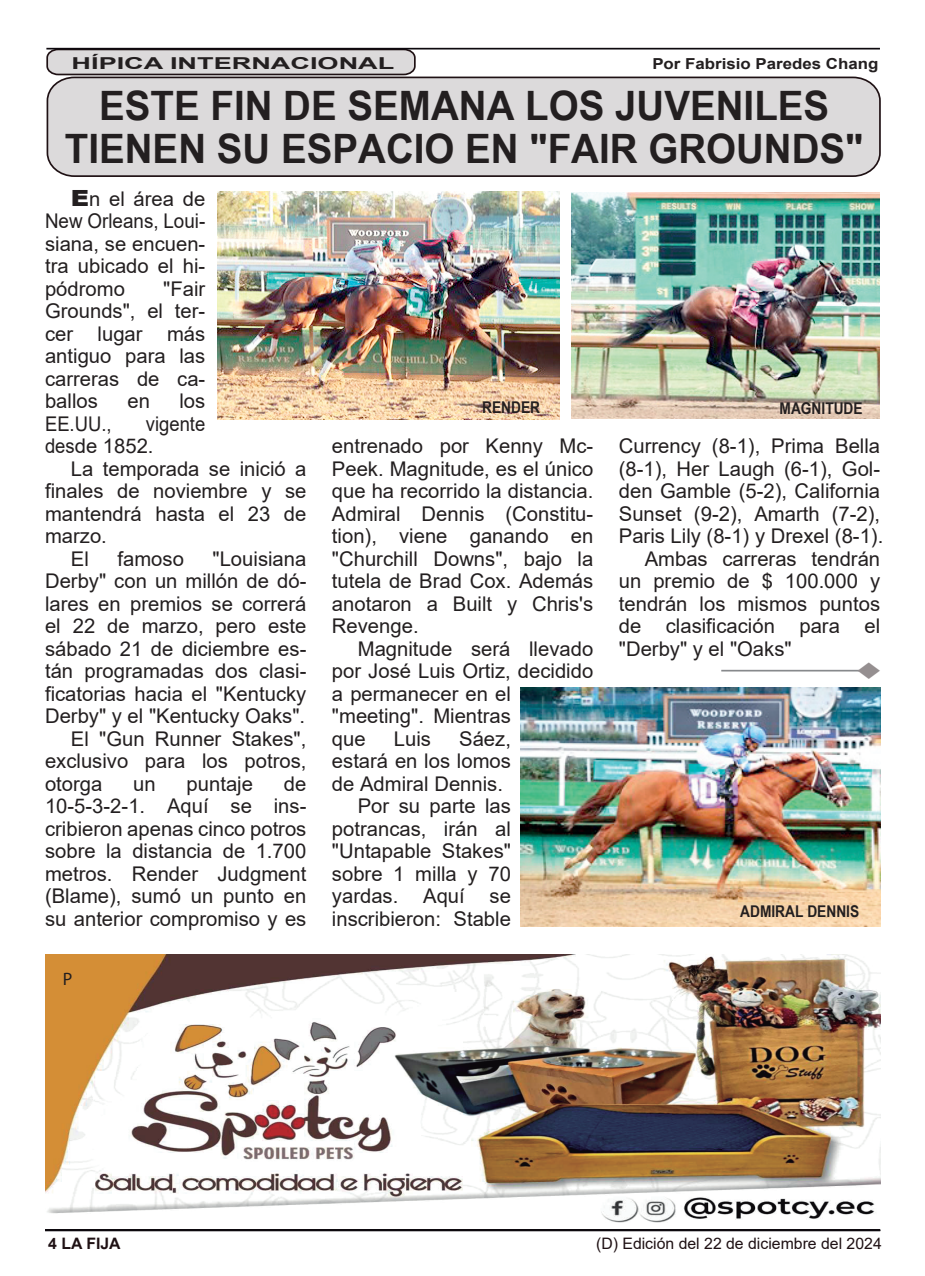
<style>
.page{position:relative;width:925px;height:1276px;background:#fff}
.page>*{position:absolute;margin:0;border:0;box-sizing:border-box;transform-origin:0 0}
.t1{font:700 40.5px/42.8px "Arial Narrow";color:#231f20;text-align:center;scale:1.16 1}
.t2{font:20.25px/22.5px "Arial";color:#231f20;text-align:justify}
.t3{font:20.25px/22.5px "Arial";color:#231f20;scale:.91 1}
.t4{font:18px "Myriad";color:#231f20}
.t5{font:700 16.43px "Arial";color:#231f20;scale:1.65 1}
.t6{font:700 16.2px "Arial Narrow";color:#231f20}
.t7{font:15.75px "Arial";color:#1f1114}
.t8{font:700 15.75px "Arial";color:#1f1114}
.t9{font:700 15.08px "Arial";color:#231f20;scale:1.11 1}
.s1{font-weight:900;font-size:22.28px}
</style>
<div class="page">
<div style="left:46px;top:76px;width:835px;height:101px;background:#dcdadb"></div>
<hr style="left:45px;top:1229px;width:835px;height:2px;background:#0d090e">
<svg style="left:46px;top:49px;width:370px;height:27px;background:#c6c3c4"></svg>
<hr style="left:46px;top:48px;width:834px;height:1px;background:#0d090e">
<img style="left:45px;top:954px;width:835px;height:269px">
<img style="left:571px;top:192px;width:308px;height:226px">
<img style="left:217px;top:191px;width:342px;height:228px">
<img style="left:521px;top:687px;width:359px;height:239px">
<hr style="left:721px;top:670px;width:138px;height:1px;background:#87898c">
<p class="t5" style="left:72px;top:52px;width:197px">HÍPICA INTERNACIONAL</p>
<p class="t9" style="left:652px;top:53px;width:205px">Por Fabrisio Paredes Chang</p>
<h1 class="t1" style="left:65px;top:82px;width:690px">ESTE FIN DE SEMANA LOS JUVENILES<br>TIENEN SU ESPACIO EN "FAIR GROUNDS"</h1>
<p class="t2" style="left:45px;top:187px;width:162px;text-indent:26px"><span class="s1">E</span>n el área de New Orleans, Loui&shy;siana, se encuen&shy;tra ubicado el hi&shy;pódromo</p>
<p class="t2" style="left:45px;top:277px;width:162px;text-indent:118px">"Fair Grounds", el ter&shy;cer lugar más antiguo para las carreras de ca&shy;ballos</p>
<p class="t2" style="left:127px;top:390px;width:24px">en</p>
<p class="t2" style="left:179px;top:390px;width:27px">los</p>
<p class="t3" style="left:45px;top:412px;width:178px;text-indent:101px">vigente desde 1852.</p>
<p class="t2" style="left:71px;top:457px;width:237px">La temporada se inició a</p>
<p class="t2" style="left:45px;top:480px;width:263px">finales de noviembre y se</p>
<p class="t2" style="left:45px;top:502px;width:263px">mantendrá hasta el 23 de</p>
<p class="t2" style="left:45px;top:525px;width:63px">marzo.</p>
<p class="t2" style="left:71px;top:547px;width:20px">El</p>
<p class="t2" style="left:117px;top:547px;width:68px">famoso</p>
<p class="t2" style="left:212px;top:547px;width:95px">"Louisiana</p>
<p class="t2" style="left:45px;top:570px;width:263px">Derby" con un millón de dó-</p>
<p class="t2" style="left:45px;top:592px;width:263px">lares en premios se correrá</p>
<p class="t2" style="left:45px;top:615px;width:263px">el 22 de marzo, pero este</p>
<p class="t2" style="left:45px;top:637px;width:263px">sábado 21 de diciembre es-</p>
<p class="t2" style="left:45px;top:659px;width:263px">tán programadas dos clasi-</p>
<p class="t2" style="left:45px;top:682px;width:263px">ficatorias hacia el "Kentucky</p>
<p class="t2" style="left:45px;top:704px;width:262px">Derby" y el "Kentucky Oaks".</p>
<p class="t2" style="left:71px;top:727px;width:237px">El "Gun Runner Stakes",</p>
<p class="t2" style="left:45px;top:749px;width:263px">exclusivo para los potros,</p>
<p class="t2" style="left:45px;top:772px;width:59px">otorga</p>
<p class="t2" style="left:133px;top:772px;width:24px">un</p>
<p class="t2" style="left:187px;top:772px;width:68px">puntaje</p>
<p class="t3" style="left:45px;top:412px;width:75px">EE.UU.,</p>
<p class="t2" style="left:45px;top:772px;width:263px;text-indent:239px">de 10-5-3-2-1. Aquí se ins&shy;cribieron apenas cinco potros sobre la distancia de 1.700 metros. Render Judgment (Blame), sumó un punto en su anterior compromiso y es</p>
<p class="t4" style="left:63px;top:967px;width:11px">P</p>
<p class="t6" style="left:482px;top:395px;width:59px">RENDER</p>
<p class="t2" style="left:332px;top:434px;width:263px">entrenado por Kenny Mc-Peek. Magnitude, es el único que ha recorrido la distancia.<br>Admiral Dennis (Constitu&shy;tion), viene ganando en "Churchill Downs", bajo la tutela de Brad Cox. Además anotaron a Built y Chris's Revenge.</p>
<p class="t2" style="left:332px;top:637px;width:263px;text-align:left;text-indent:26px">Magnitude será llevado por José Luis Ortiz, decidido a permanecer en el "meeting". Mientras<br>que</p>
<p class="t2" style="left:394px;top:727px;width:39px">Luis</p>
<p class="t2" style="left:459px;top:727px;width:53px">Sáez,</p>
<p class="t2" style="left:332px;top:749px;width:180px">estará en los lomos</p>
<p class="t2" style="left:332px;top:772px;width:173px">de Admiral Dennis.</p>
<p class="t2" style="left:358px;top:794px;width:155px">Por su parte las</p>
<p class="t2" style="left:332px;top:817px;width:181px">potrancas, irán al</p>
<p class="t2" style="left:332px;top:839px;width:181px">"Untapable Stakes"</p>
<p class="t2" style="left:332px;top:862px;width:181px">sobre 1 milla y 70</p>
<p class="t2" style="left:332px;top:884px;width:181px">yardas. Aquí se</p>
<p class="t2" style="left:332px;top:907px;width:181px">inscribieron: Stable</p>
<p class="t6" style="left:779px;top:396px;width:85px">MAGNITUDE</p>
<p class="t2" style="left:619px;top:434px;width:263px">Currency (8-1), Prima Bella</p>
<p class="t2" style="left:619px;top:457px;width:263px">(8-1), Her Laugh (6-1), Gol-</p>
<p class="t2" style="left:619px;top:479px;width:263px">den Gamble (5-2), California</p>
<p class="t2" style="left:619px;top:502px;width:263px">Sunset (9-2), Amarth (7-2),</p>
<p class="t2" style="left:619px;top:524px;width:266px">Paris Lily (8-1) y Drexel (8-1).</p>
<p class="t2" style="left:645px;top:547px;width:237px">Ambas carreras tendrán</p>
<p class="t2" style="left:619px;top:569px;width:263px">un premio de $ 100.000 y</p>
<p class="t2" style="left:619px;top:592px;width:263px">tendrán los mismos puntos</p>
<p class="t2" style="left:619px;top:614px;width:263px">de clasificación para el</p>
<p class="t2" style="left:619px;top:637px;width:174px">"Derby" y el "Oaks"</p>
<p class="t6" style="left:740px;top:899px;width:120px">ADMIRAL DENNIS</p>
<p class="t8" style="left:48px;top:1232px;width:74px">4 LA FIJA</p>
<p class="t7" style="left:596px;top:1232px;width:287px">(D) Edición del 22 de diciembre del 2024</p>
</div>
